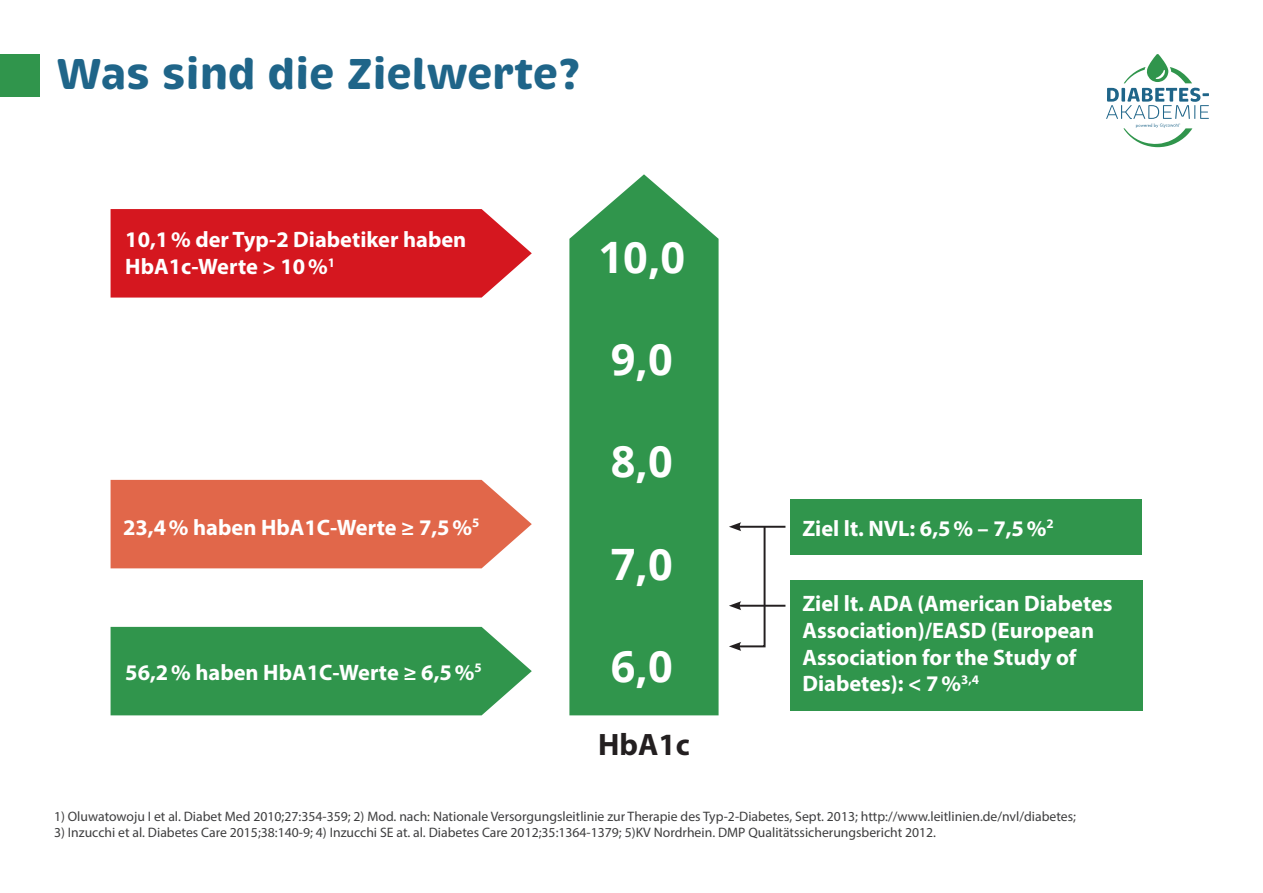
<style>
.page{position:relative;width:1263px;height:893px;background:#fff}
.page>*{position:absolute;margin:0;border:0;box-sizing:border-box;transform-origin:0 0}
.t1{font:700 44.1px "Brevia";letter-spacing:-.01em;color:#1f6589}
.t2{font:700 43.2px "Open Sans";color:#fff}
.t3{font:700 31.05px "Myriad Pro";color:#231f20}
.t4{font:700 22.35px/26.8px "Myriad Pro";color:#fff}
.t5{font:13.65px "Myriad Pro";color:#3e3e3f}
</style>
<div class="page">
<svg style="left:1106px;top:54px;width:103px;height:93px"></svg>
<div style="left:0;top:54px;width:40px;height:43px;background:#30954c"></div>
<svg style="left:111px;top:209px;width:421px;height:89px;background:#d7262d"></svg>
<div style="left:569px;top:174px;width:149px;height:541px;background:#30954c"></div>
<div style="left:111px;top:480px;width:421px;height:88px;background:#e1674a"></div>
<div style="left:111px;top:627px;width:421px;height:88px;background:#30954c"></div>
<div style="left:790px;top:499px;width:352px;height:56px;background:#30954c"></div>
<div style="left:790px;top:580px;width:353px;height:130px;background:#30954c"></div>
<hr style="left:738px;top:526px;width:47px;height:2px;background:#231f20">
<hr style="left:738px;top:605px;width:47px;height:2px;background:#231f20">
<svg style="left:729px;top:522px;width:37px;height:129px"></svg>
<h1 class="t1" style="left:56px;top:47px;width:525px">Was sind die Zielwerte?</h1>
<h3 class="t4" style="left:125px;top:225px;width:343px">10,1% der Typ-2 Diabetiker haben<br>HbA1c-Werte &gt; 10%<sup>1</sup></h3>
<h3 class="t4" style="left:123px;top:513px;width:358px">23,4% haben HbA1C-Werte ≥ 7,5%<sup>5</sup></h3>
<h3 class="t4" style="left:125px;top:658px;width:358px">56,2% haben HbA1C-Werte ≥ 6,5%<sup>5</sup></h3>
<h2 class="t2" style="left:599px;top:227px;width:88px">10,0</h2>
<h2 class="t2" style="left:611px;top:329px;width:63px">9,0</h2>
<h2 class="t2" style="left:611px;top:431px;width:63px">8,0</h2>
<h2 class="t2" style="left:611px;top:533px;width:63px">7,0</h2>
<h2 class="t2" style="left:611px;top:635px;width:63px">6,0</h2>
<h3 class="t3" style="left:598px;top:724px;width:93px">HbA1c</h3>
<h3 class="t4" style="left:802px;top:514px;width:253px">Ziel lt. NVL: 6,5% – 7,5%<sup>2</sup></h3>
<h3 class="t4" style="left:802px;top:589px;width:312px">Ziel lt. ADA (American Diabetes<br>Association)/EASD (European<br>Association for the Study of<br>Diabetes): &lt; 7%<sup>3,4</sup></h3>
<p class="t5" style="left:54px;top:808px;width:1023px">1) Oluwatowoju I et al. Diabet Med 2010;27:354-359; 2) Mod. nach: Nationale Versorgungsleitlinie zur Therapie des Typ-2-Diabetes, Sept. 2013; http://www.leitlinien.de/nvl/diabetes;</p>
<p class="t5" style="left:54px;top:824px;width:884px">3) Inzucchi et al. Diabetes Care 2015;38:140-9; 4) Inzucchi SE at. al. Diabetes Care 2012;35:1364-1379; 5)KV Nordrhein. DMP Qualitätssicherungsbericht 2012.</p>
</div>
